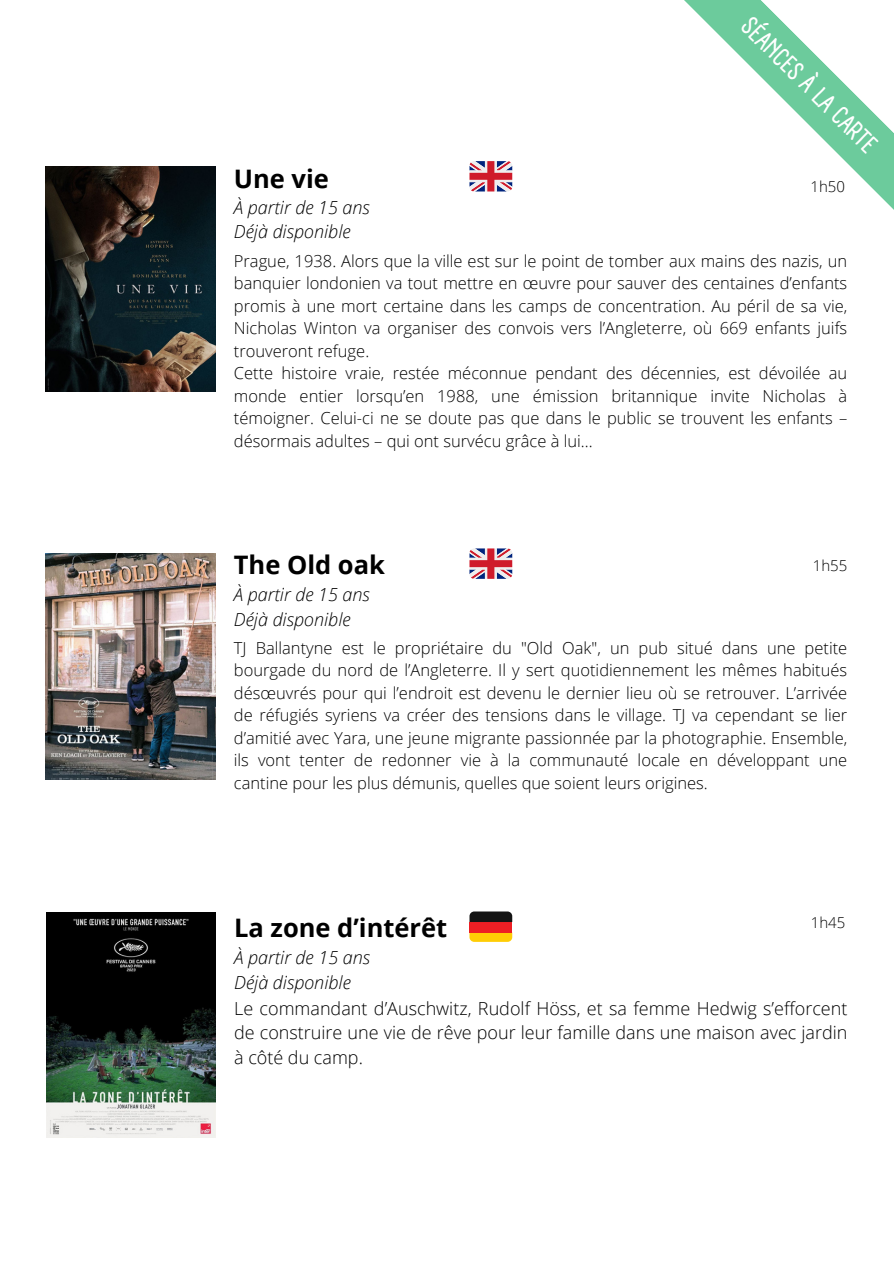
<style>
.page{position:relative;width:894px;height:1264px;background:#fff}
.page>*{position:absolute;margin:0;border:0;box-sizing:border-box;transform-origin:0 0}
.t1{font:700 25.5px "Open Sans";color:#000}
.t2{font:700 25.5px "A Day Without Sun Text";color:#fff}
.t3{font:300 18px/24.8px "Open Sans";color:#000;text-align:justify}
.t4{font:italic 300 18px/24.8px "Open Sans";color:#000}
.t5{font:300 16.5px/22.5px "Open Sans";color:#000}
.t6{font:300 15px "Open Sans";color:#000}
</style>
<div class="page">
<svg style="left:684px;top:0;width:209px;height:209px"></svg>
<img style="left:46px;top:912px;width:170px;height:225px">
<img style="left:46px;top:166px;width:169px;height:226px">
<img style="left:46px;top:554px;width:169px;height:225px">
<svg style="left:469px;top:548px;width:43px;height:31px"></svg>
<svg style="left:469px;top:161px;width:43px;height:30px"></svg>
<svg style="left:469px;top:932px;width:43px;height:9px"></svg>
<div style="left:469px;top:922px;width:43px;height:10px;background:#ed1f24"></div>
<svg style="left:469px;top:911px;width:43px;height:11px"></svg>
<p class="t1" style="left:234px;top:160px;width:97px">Une vie</p>
<h3 class="t4" style="left:234px;top:194px;width:137px">À partir de 15 ans<br>Déjà disponible</h3>
<p class="t2" style="left:757px;top:11px;width:181px;rotate:45deg">SÉANCES À LA CARTE</p>
<h3 class="t6" style="left:810px;top:176px;width:36px">1h50</h3>
<p class="t5" style="left:234px;top:249px;width:614px">Prague, 1938. Alors que la ville est sur le point de tomber aux mains des nazis, un banquier londonien va tout mettre en œuvre pour sauver des centaines d’enfants promis à une mort certaine dans les camps de concentration. Au péril de sa vie, Nicholas Winton va organiser des convois vers l’Angleterre, où 669 enfants juifs trouveront refuge.<br>Cette histoire vraie, restée méconnue pendant des décennies, est dévoilée au monde entier lorsqu’en 1988, une émission britannique invite Nicholas à témoigner. Celui-ci ne se doute pas que dans le public se trouvent les enfants – désormais adultes – qui ont survécu grâce à lui...</p>
<h3 class="t1" style="left:234px;top:546px;width:152px">The Old oak</h3>
<h2 class="t4" style="left:234px;top:581px;width:137px">À partir de 15 ans<br>Déjà disponible</h2>
<p class="t6" style="left:812px;top:555px;width:36px">1h55</p>
<p class="t5" style="left:234px;top:636px;width:614px;text-align:justify">TJ Ballantyne est le propriétaire du "Old Oak", un pub situé dans une petite bourgade du nord de l’Angleterre. Il y sert quotidiennement les mêmes habitués désœuvrés pour qui l’endroit est devenu le dernier lieu où se retrouver. L’arrivée de réfugiés syriens va créer des tensions dans le village. TJ va cependant se lier d’amitié avec Yara, une jeune migrante passionnée par la photographie. Ensemble, ils vont tenter de redonner vie à la communauté locale en développant une cantine pour les plus démunis, quelles que soient leurs origines.</p>
<p class="t1" style="left:234px;top:909px;width:215px">La zone d’intérêt</p>
<h2 class="t4" style="left:234px;top:944px;width:137px">À partir de 15 ans<br>Déjà disponible</h2>
<p class="t6" style="left:810px;top:912px;width:36px">1h45</p>
<h3 class="t3" style="left:234px;top:995px;width:614px">Le commandant d’Auschwitz, Rudolf Höss, et sa femme Hedwig s’efforcent de construire une vie de rêve pour leur famille dans une maison avec jardin à côté du camp.</h3>
</div>
